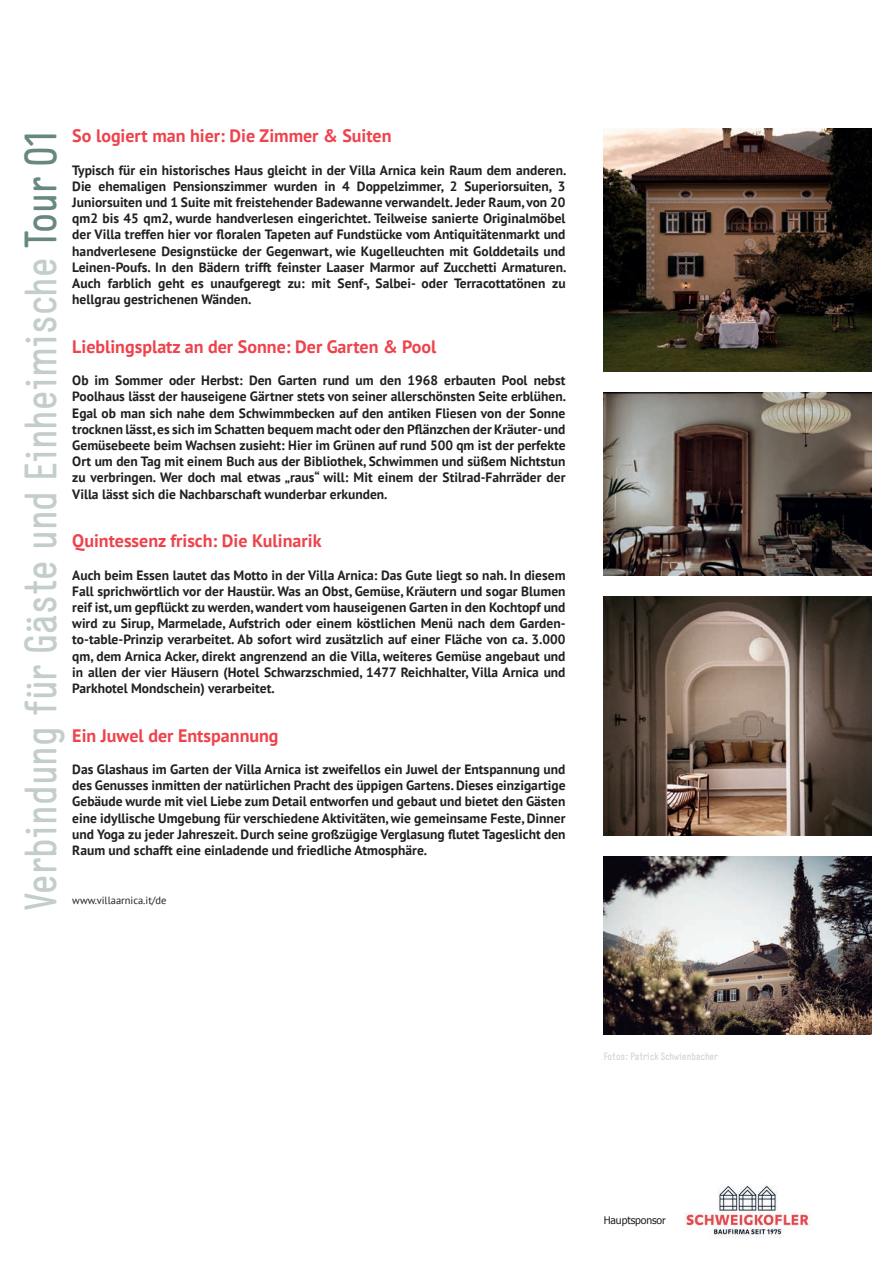
<style>
.page{position:relative;width:893px;height:1263px;background:#fff}
.page>*{position:absolute;margin:0;border:0;box-sizing:border-box;transform-origin:0 0}
.t1{font:45px "Generika MG";color:#c3cdc9}
.t2{font:700 18px "PT Sans";color:#ee434d}
.t3{font:700 13.5px/16.2px "PT Sans";color:#231f20;text-align:justify}
.t4{font:10.5px "Generika MG";color:#d1d2d4}
.t5{font:10.5px "PT Sans";color:#231f20}
.t6{font:10.35px "Tahoma";letter-spacing:-.01em;color:#231f20}
.s1{color:#678880}
</style>
<div class="page">
<img style="left:684px;top:1185px;width:125px;height:53px">
<img style="left:604px;top:596px;width:268px;height:239px">
<img style="left:604px;top:129px;width:268px;height:242px">
<img style="left:604px;top:392px;width:268px;height:183px">
<img style="left:604px;top:857px;width:268px;height:178px">
<h2 class="t2" style="left:72px;top:124px;width:321px">So logiert man hier: Die Zimmer &amp; Suiten</h2>
<p class="t3" style="left:72px;top:161px;width:496px">Typisch für ein historisches Haus gleicht in der Villa Arnica kein Raum dem anderen.<br>Die ehemaligen Pensionszimmer wurden in 4 Doppelzimmer, 2 Superiorsuiten, 3<br>Juniorsuiten und 1 Suite mit freistehender Badewanne verwandelt. Jeder Raum, von 20 qm2 bis 45 qm2, wurde handverlesen eingerichtet. Teilweise sanierte Originalmöbel der Villa treffen hier vor floralen Tapeten auf Fundstücke vom Antiquitätenmarkt und handverlesene Designstücke der Gegenwart, wie Kugelleuchten mit Golddetails und Leinen-Poufs. In den Bädern trifft feinster Laaser Marmor auf Zucchetti Armaturen.<br>Auch farblich geht es unaufgeregt zu: mit Senf-, Salbei- oder Terracottatönen zu hellgrau gestrichenen Wänden.</p>
<h2 class="t2" style="left:72px;top:334px;width:366px">Lieblingsplatz an der Sonne: Der Garten &amp; Pool</h2>
<p class="t3" style="left:72px;top:372px;width:495px">Ob im Sommer oder Herbst: Den Garten rund um den 1968 erbauten Pool nebst Poolhaus lässt der hauseigene Gärtner stets von seiner allerschönsten Seite erblühen.<br>Egal ob man sich nahe dem Schwimmbecken auf den antiken Fliesen von der Sonne trocknen lässt, es sich im Schatten bequem macht oder den Pflänzchen der Kräuter- und Gemüsebeete beim Wachsen zusieht: Hier im Grünen auf rund 500 qm ist der perfekte Ort um den Tag mit einem Buch aus der Bibliothek, Schwimmen und süßem Nichtstun zu verbringen. Wer doch mal etwas „raus“ will: Mit einem der Stilrad-Fahrräder der Villa lässt sich die Nachbarschaft wunderbar erkunden.</p>
<h2 class="t2" style="left:72px;top:529px;width:251px">Quintessenz frisch: Die Kulinarik</h2>
<p class="t3" style="left:72px;top:566px;width:495px">Auch beim Essen lautet das Motto in der Villa Arnica: Das Gute liegt so nah. In diesem Fall sprichwörtlich vor der Haustür. Was an Obst, Gemüse, Kräutern und sogar Blumen reif ist, um gepflückt zu werden, wandert vom hauseigenen Garten in den Kochtopf und wird zu Sirup, Marmelade, Aufstrich oder einem köstlichen Menü nach dem Garden&shy;to-table-Prinzip verarbeitet. Ab sofort wird zusätzlich auf einer Fläche von ca. 3.000 qm, dem Arnica Acker, direkt angrenzend an die Villa, weiteres Gemüse angebaut und in allen der vier Häusern (Hotel Schwarzschmied, 1477 Reichhalter, Villa Arnica und Parkhotel Mondschein) verarbeitet.</p>
<h2 class="t2" style="left:72px;top:723px;width:208px">Ein Juwel der Entspannung</h2>
<p class="t3" style="left:72px;top:761px;width:495px">Das Glashaus im Garten der Villa Arnica ist zweifellos ein Juwel der Entspannung und des Genusses inmitten der natürlichen Pracht des üppigen Gartens. Dieses einzigartige Gebäude wurde mit viel Liebe zum Detail entworfen und gebaut und bietet den Gästen eine idyllische Umgebung für verschiedene Aktivitäten, wie gemeinsame Feste, Dinner und Yoga zu jeder Jahreszeit. Durch seine großzügige Verglasung flutet Tageslicht den Raum und schafft eine einladende und friedliche Atmosphäre.</p>
<p class="t5" style="left:72px;top:893px;width:96px">www.villaarnica.it/de</p>
<h1 class="t1" style="left:15px;top:910px;width:783px;rotate:-90deg">Verbindung für Gäste und Einheimische <span class="s1">Tour 01</span></h1>
<p class="t4" style="left:604px;top:1050px;width:116px">Fotos: Patrick Schwienbacher</p>
<p class="t6" style="left:604px;top:1213px;width:64px">Hauptsponsor</p>
</div>
